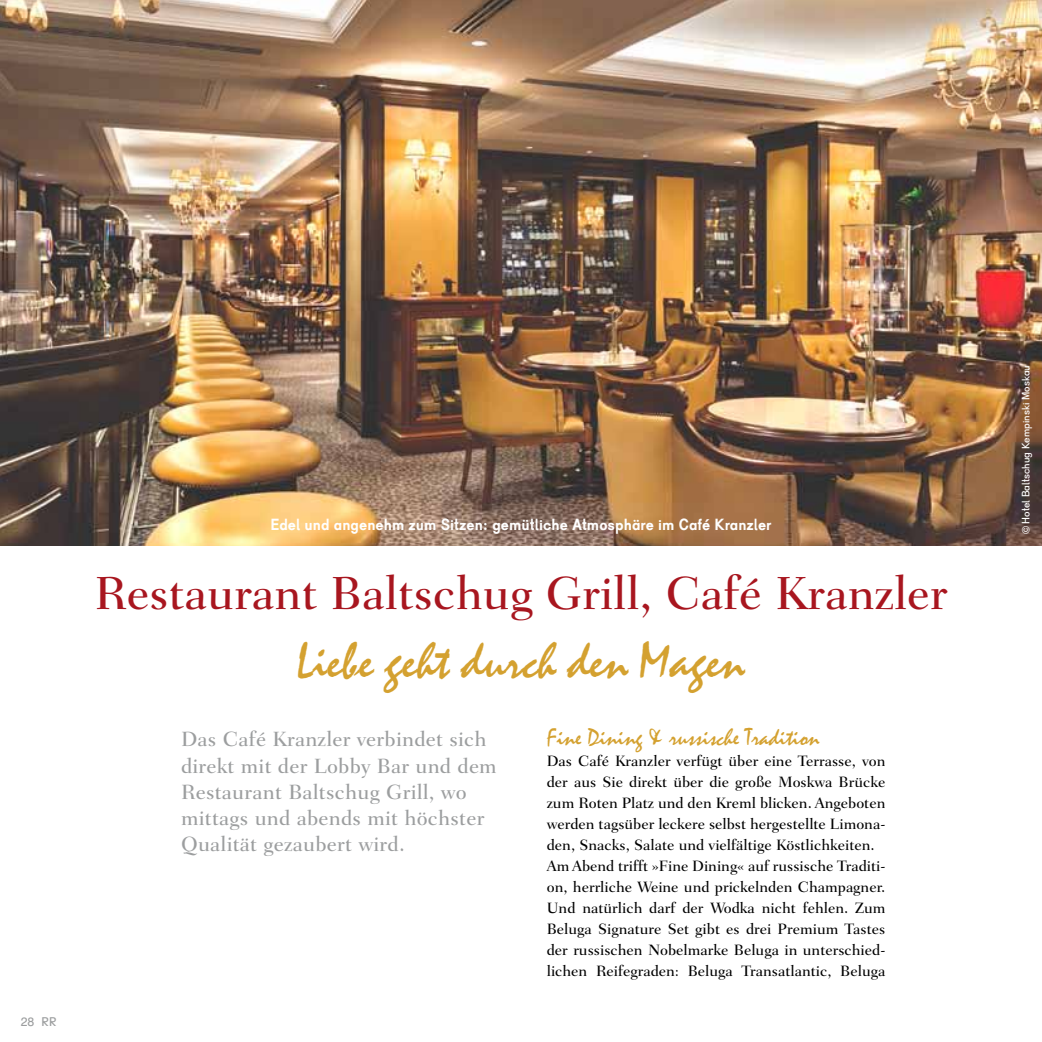
<style>
.page{position:relative;width:1042px;height:1042px;background:#fff}
.page>*{position:absolute;margin:0;border:0;box-sizing:border-box;transform-origin:0 0}
.t1{font:49px "Mistral Com";color:#d4a130}
.t2{font:500 47.25px "Fairfield LT Std";color:#a8161f}
.t3{font:24.5px "Mistral";color:#d4a130}
.t4{font:500 21px/26.2px "Fairfield LT Std";letter-spacing:.01em;color:#9c9e9f}
.t5{font:700 15.75px "Schulbuch Bayern OT";color:#fff}
.t6{font:500 15.22px/21px "Fairfield LT Std";color:#000}
.t7{font:12.25px "Schulbuch Bayern OT";color:#9c9e9f}
.t8{font:10.5px "Schulbuch Bayern OT";color:#fff}
</style>
<div class="page">
<img style="left:0;top:0;width:1042px;height:546px">
<p class="t7" style="left:21px;top:1014px;width:37px">28 RR</p>
<p class="t5" style="left:270px;top:515px;width:503px">Edel und angenehm zum Sitzen: gemütliche Atmosphäre im Café Kranzler</p>
<h2 class="t2" style="left:94px;top:565px;width:854px">Restaurant Baltschug Grill, Café Kranzler</h2>
<h1 class="t1" style="left:297px;top:641px;width:449px">Liebe geht durch den Magen</h1>
<h3 class="t4" style="left:181px;top:726px;width:317px">Das Café Kranzler verbindet sich direkt mit der Lobby Bar und dem<br>Restaurant Baltschug Grill, wo mittags und abends mit höchster<br>Qualität gezaubert wird.</h3>
<h3 class="t3" style="left:547px;top:727px;width:274px">Fine Dining &amp; russische Tradition</h3>
<p class="t6" style="left:547px;top:751px;width:340px">Das Café Kranzler verfügt über eine Terrasse, von der aus Sie direkt über die große Moskwa Brücke zum Roten Platz und den Kreml blicken. Angeboten werden tagsüber leckere selbst hergestellte Limona&shy;den, Snacks, Salate und vielfältige Köstlichkeiten.<br>Am Abend trifft »Fine Dining« auf russische Traditi&shy;on, herrliche Weine und prickelnden Champagner.<br>Und natürlich darf der Wodka nicht fehlen. Zum Beluga Signature Set gibt es drei Premium Tastes der russischen Nobelmarke Beluga in unterschied&shy;lichen Reifegraden: Beluga Transatlantic, Beluga</p>
<p class="t8" style="left:1019px;top:534px;width:171px;rotate:-90deg">© Hotel Baltschug Kempinski Moskau</p>
</div>
